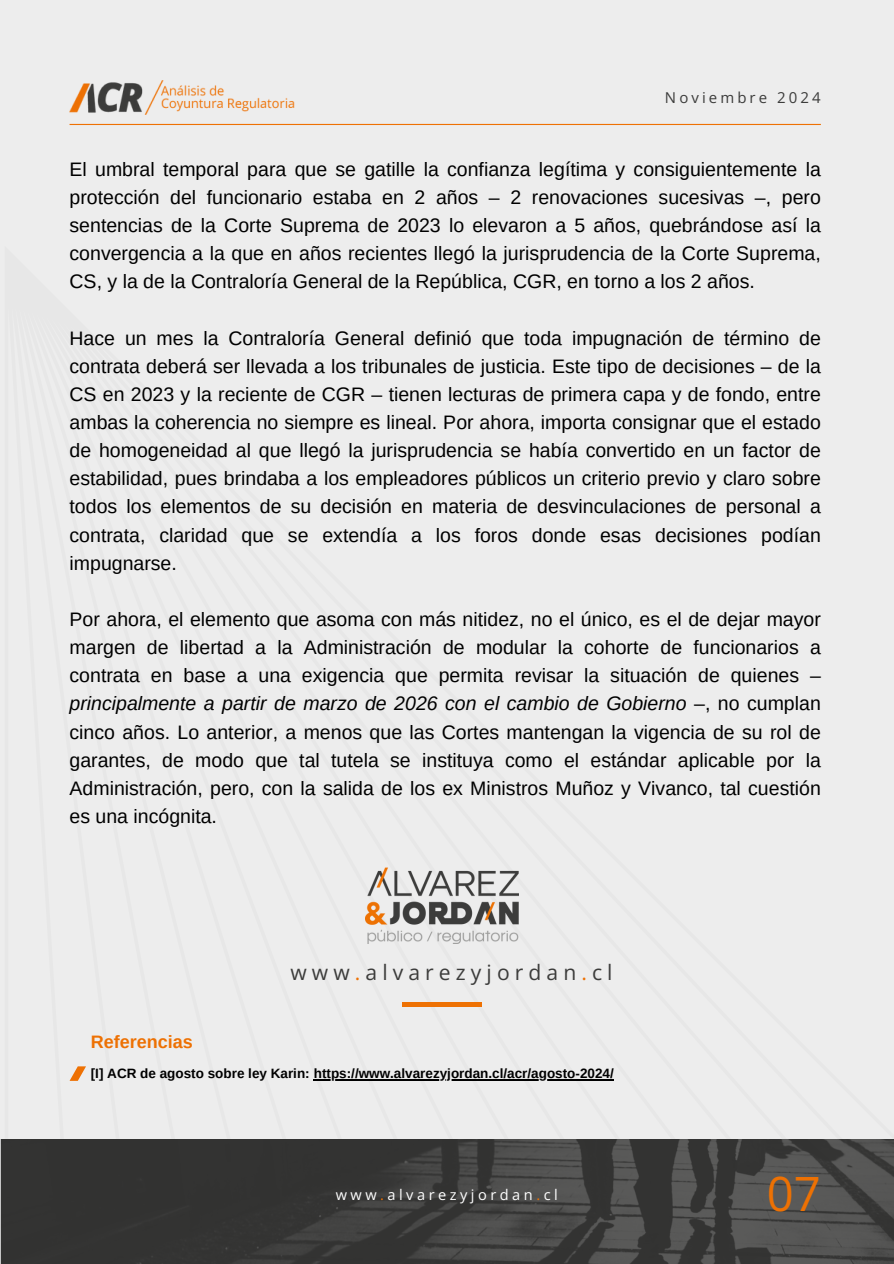
<style>
.page{position:relative;width:894px;height:1264px;background:#fff}
.page>*{position:absolute;margin:0;border:0;box-sizing:border-box;transform-origin:0 0}
.t1{font:47.25px "Open Sans";color:#ed7103}
.t2{font:21.15px "Open Sans";letter-spacing:.24em;color:#3c3c3b}
.t3{font:19.5px/28.2px "Arimo";color:#000;text-align:justify}
.t4{font:700 18px "Arimo";color:#ed7103}
.t5{font:15px "Open Sans";letter-spacing:.205em;color:#3c3c3b}
.t6{font:14.55px "Open Sans";letter-spacing:.24em;color:#fff}
.t7{font:700 13.5px "Arimo";color:#000}
.s1{font-style:italic}
.s2{color:#ed7103}
</style>
<div class="page">
<div style="left:0;top:0;width:893px;height:1263px;background:#ededed"></div>
<img style="left:70px;top:80px;width:225px;height:34px">
<hr style="left:70px;top:124px;width:750px;height:1px;background:#ee7103">
<img style="left:0;top:1139px;width:893px;height:124px">
<img style="left:365px;top:867px;width:153px;height:76px">
<div style="left:402px;top:1001px;width:79px;height:5px;background:#ee7103"></div>
<svg style="left:70px;top:1066px;width:16px;height:14px"></svg>
<hr style="left:314px;top:1079px;width:300px;height:1px;background:#000">
<h1 class="t5" style="left:664px;top:87px;width:157px">Noviembre 2024</h1>
<p class="t3" style="left:70px;top:155px;width:752px">El umbral temporal para que se gatille la confianza legítima y consiguientemente la protección del funcionario estaba en 2 años – 2 renovaciones sucesivas –, pero sentencias de la Corte Suprema de 2023 lo elevaron a 5 años, quebrándose así la convergencia a la que en años recientes llegó la jurisprudencia de la Corte Suprema, CS, y la de la Contraloría General de la República, CGR, en torno a los 2 años.</p>
<p class="t3" style="left:70px;top:324px;width:752px">Hace un mes la Contraloría General definió que toda impugnación de término de contrata deberá ser llevada a los tribunales de justicia. Este tipo de decisiones – de la CS en 2023 y la reciente de CGR – tienen lecturas de primera capa y de fondo, entre ambas la coherencia no siempre es lineal. Por ahora, importa consignar que el estado de homogeneidad al que llegó la jurisprudencia se había convertido en un factor de estabilidad, pues brindaba a los empleadores públicos un criterio previo y claro sobre todos los elementos de su decisión en materia de desvinculaciones de personal a contrata, claridad que se extendía a los foros donde esas decisiones podían impugnarse.</p>
<p class="t3" style="left:70px;top:605px;width:752px">Por ahora, el elemento que asoma con más nitidez, no el único, es el de dejar mayor margen de libertad a la Administración de modular la cohorte de funcionarios a contrata en base a una exigencia que permita revisar la situación de quienes – <span class="s1">principalmente a partir de marzo de 2026 con el cambio de Gobierno</span> –, no cumplan cinco años. Lo anterior, a menos que las Cortes mantengan la vigencia de su rol de garantes, de modo que tal tutela se instituya como el estándar aplicable por la Administración, pero, con la salida de los ex Ministros Muñoz y Vivanco, tal cuestión es una incógnita.</p>
<p class="t2" style="left:290px;top:957px;width:323px">www<span class="s2">.</span>alvarezyjordan<span class="s2">.</span>cl</p>
<p class="t4" style="left:91px;top:1031px;width:104px">Referencias</p>
<h1 class="t7" style="left:91px;top:1065px;width:524px">[I] ACR de agosto sobre ley Karin: https://www.alvarezyjordan.cl/acr/agosto-2024/</h1>
<h1 class="t6" style="left:335px;top:1184px;width:223px">www<span class="s2">.</span>alvarezyjordan<span class="s2">.</span>cl</h1>
<h1 class="t1" style="left:766px;top:1160px;width:55px">07</h1>
</div>
